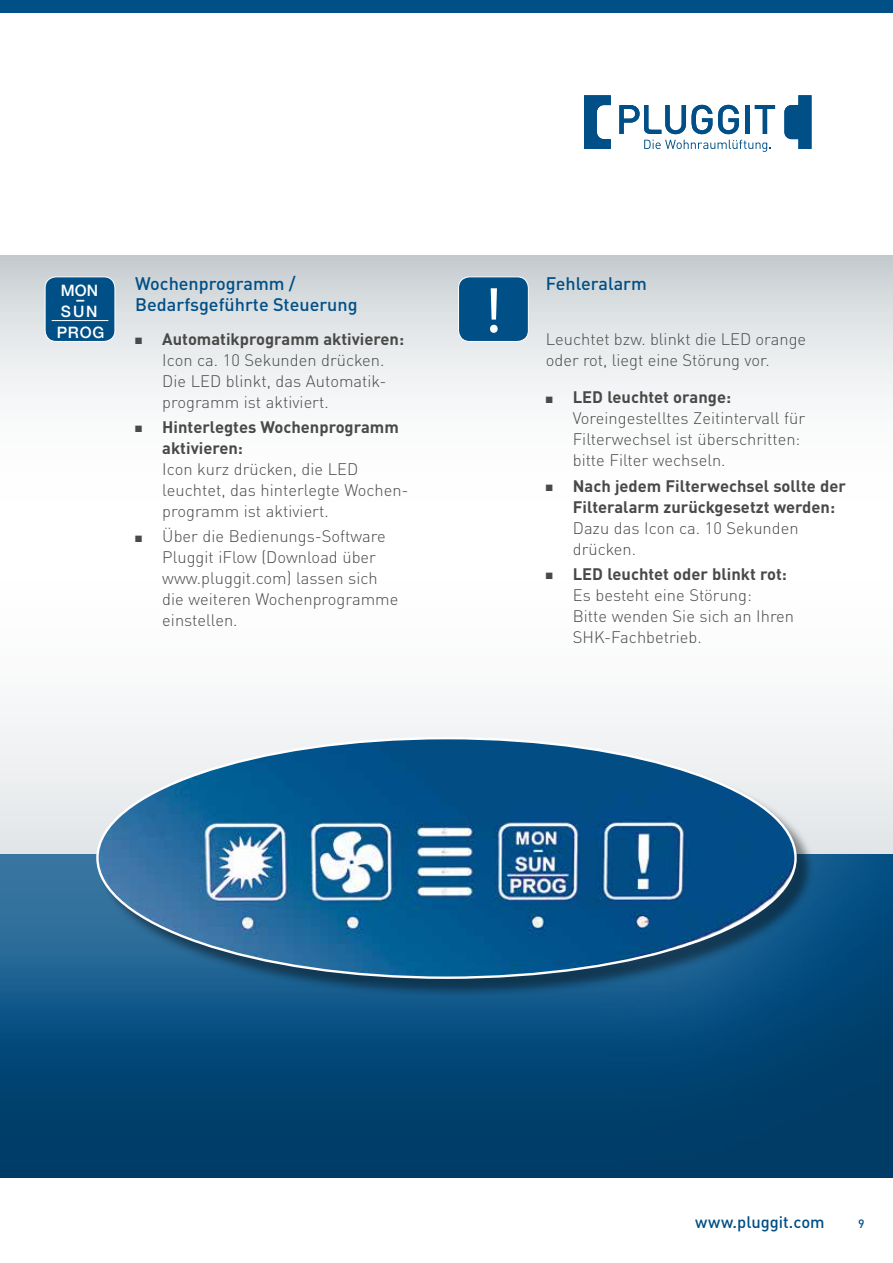
<style>
.page{position:relative;width:893px;height:1263px;background:#fff}
.page>*{position:absolute;margin:0;border:0;box-sizing:border-box;transform-origin:0 0}
.t1{font:500 18px/21px "DIN Pro";color:#004f86}
.t2{font:300 16.5px/21px "DIN Pro";color:#494948}
.t3{font:700 16.5px/21px "DIN Pro";color:#494948}
.t4{font:500 16.5px "DIN Pro";color:#004f86}
.t5{font:500 15.75px/12.8px "Helvetica Neue";letter-spacing:.045em;color:#fff;text-align:center}
.t6{font:500 12px "DIN Pro";color:#004f86}
.s1{font-weight:700}
</style>
<div class="page">
<svg style="left:0;top:255px;width:893px;height:590px"></svg>
<div style="left:0;top:845px;width:893px;height:335px;background:#000;opacity:.24"></div>
<div style="left:0;top:0;width:893px;height:13px;background:#004f86"></div>
<div style="left:45px;top:277px;width:70px;height:64px;background:#004f86;border-radius:11px"></div>
<div style="left:45px;top:276px;width:70px;height:66px;border:1px solid #fff;border-radius:11px"></div>
<hr style="left:52px;top:320px;width:56px;height:1px;background:#fff">
<div style="left:459px;top:277px;width:69px;height:64px;background:#004f86;border-radius:11px"></div>
<div style="left:458px;top:276px;width:71px;height:66px;border:1px solid #fff;border-radius:11px"></div>
<svg style="left:490px;top:288px;width:8px;height:45px"></svg>
<div style="left:99px;top:739px;width:716px;height:258px;background:#000;opacity:.44"></div>
<img style="left:97px;top:738px;width:698px;height:240px">
<svg style="left:644px;top:140px;width:127px;height:12px"></svg>
<svg style="left:584px;top:95px;width:27px;height:54px"></svg>
<svg style="left:784px;top:95px;width:27px;height:54px"></svg>
<svg style="left:718px;top:105px;width:21px;height:29px"></svg>
<hr style="left:745px;top:105px;width:4px;height:29px;background:#004f86">
<svg style="left:755px;top:105px;width:20px;height:29px"></svg>
<svg style="left:619px;top:105px;width:93px;height:29px"></svg>
<p class="t5" style="left:61px;top:283px;width:39px">MON</p>
<p class="t5" style="left:61px;top:291px;width:38px">–<br>SUN</p>
<p class="t5" style="left:57px;top:325px;width:49px">ProG</p>
<p class="t1" style="left:135px;top:272px;width:224px">Wochenprogramm /<br>Bedarfsgeführte Steuerung</p>
<p class="t2" style="left:162px;top:327px;width:243px;text-indent:-27px">■ <span class="s1">Automatikprogramm aktivieren:<br></span>Icon ca. 10 Sekunden drücken.<br>Die LED blinkt, das Automatik&shy;programm ist aktiviert.</p>
<p class="t3" style="left:162px;top:416px;width:238px;text-indent:-27px">■ Hinterlegtes Wochenprogramm aktivieren:</p>
<p class="t2" style="left:162px;top:458px;width:248px">Icon kurz drücken, die LED leuchtet, das hinterlegte Wochen&shy;programm ist aktiviert.</p>
<p class="t2" style="left:162px;top:525px;width:238px;text-indent:-27px">■ Über die Bedienungs-Software<br>Pluggit iFlow (Download über www.pluggit.com) lassen sich die weiteren Wochenprogramme einstellen.</p>
<p class="t1" style="left:546px;top:272px;width:103px">Fehleralarm</p>
<p class="t2" style="left:546px;top:327px;width:262px">Leuchtet bzw. blinkt die LED orange oder rot, liegt eine Störung vor.</p>
<p class="t2" style="left:573px;top:386px;width:234px;text-indent:-27px">■ <span class="s1">LED leuchtet orange:<br></span>Voreingestelltes Zeitintervall für<br>Filterwechsel ist überschritten: bitte Filter wechseln.</p>
<p class="t3" style="left:573px;top:474px;width:275px;text-indent:-27px">■ Nach jedem Filterwechsel sollte der<br>Filteralarm zurückgesetzt werden:</p>
<p class="t2" style="left:573px;top:516px;width:227px">Dazu das Icon ca. 10 Sekunden drücken.</p>
<p class="t2" style="left:573px;top:562px;width:223px;text-indent:-27px">■ <span class="s1">LED leuchtet oder blinkt rot:<br></span>Es besteht eine Störung:<br>Bitte wenden Sie sich an Ihren<br>SHK-Fachbetrieb.</p>
<p class="t4" style="left:695px;top:1209px;width:131px">www.pluggit.com</p>
<p class="t6" style="left:858px;top:1215px;width:8px">9</p>
</div>
